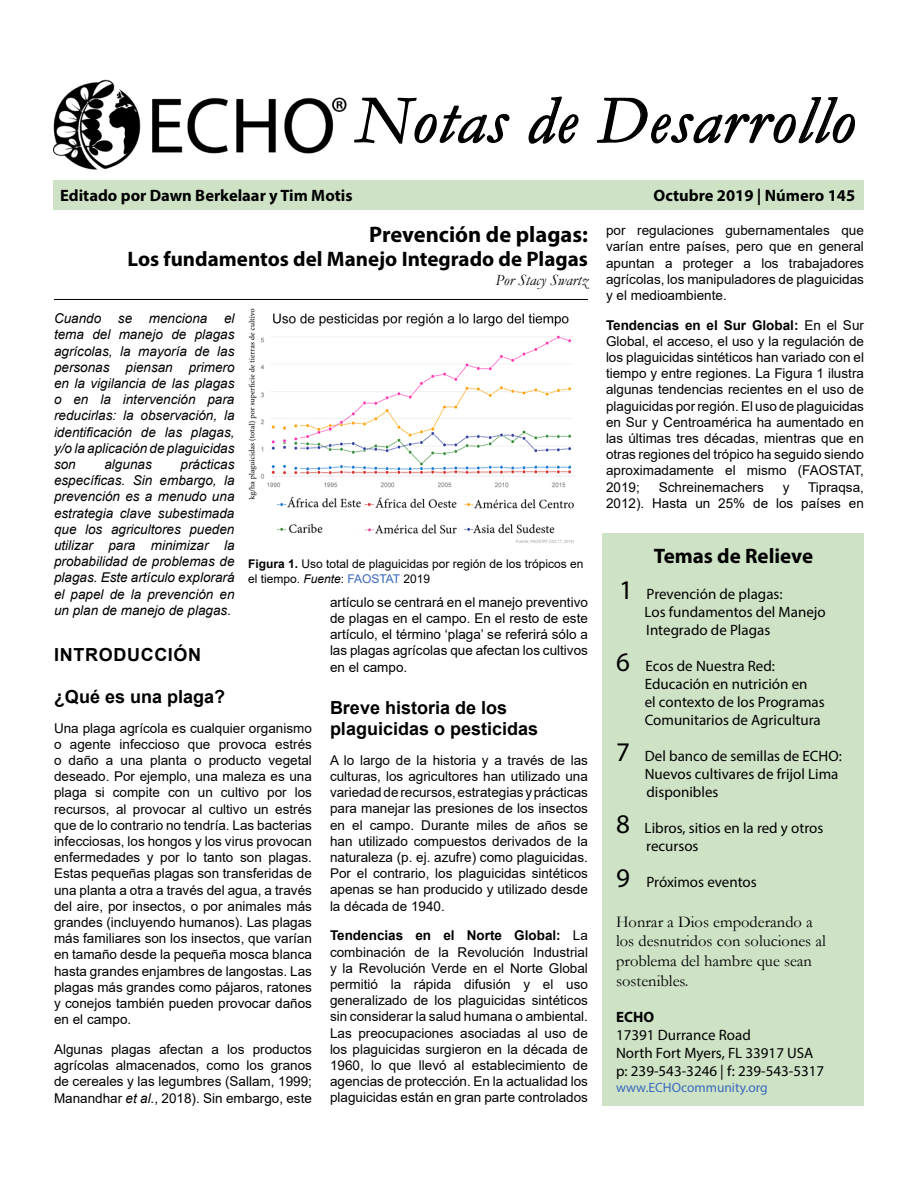
<style>
.page{position:relative;width:918px;height:1188px;background:#fff}
.page>*{position:absolute;margin:0;border:0;box-sizing:border-box;transform-origin:0 0}
.t1{font:italic 67.5px "Garamond";letter-spacing:.02em;color:#000}
.First_Article_Title{font:700 22.5px "Myriad Pro";color:#000}
.First_Article_Title-2{font:700 21px "Myriad Pro";color:#000}
.Heading_4{font:700 18px/21.6px "Arial";color:#000}
.Heading_3{font:700 18px "Arial";letter-spacing:.035em;color:#000}
.t2{font:16.5px/19.8px "Garamond";color:#000}
.t3{font:700 16.5px "Myriad Pro";color:#000}
.First_Article_Title-3{font:italic 15.75px "Garamond";color:#000}
.article_titles_under{font:15px/18px "Myriad Pro";color:#000}
.t4{font:700 15px "Myriad Pro";color:#000}
.Body_Text_1{font:13.5px/16.2px "Arial";color:#000;text-align:justify}
.Body_Text_1-2{font:italic 13.5px/16.2px "Arial";color:#000;text-align:justify}
.t5{font:13.5px "Myriad Pro";color:#3a68be}
.Figure{font:12px/14.4px "Arial";color:#000}
.s1{font-weight:700}
.s2{font-style:italic}
.s3{font-size:27px}
.s4{color:#3a68be}
</style>
<div class="page">
<img style="left:53px;top:79px;width:294px;height:91px">
<svg style="left:354px;top:97px;width:156px;height:47px"></svg>
<svg style="left:528px;top:96px;width:51px;height:48px"></svg>
<svg style="left:597px;top:97px;width:258px;height:47px"></svg>
<hr style="left:54px;top:299px;width:534px;height:1px;background:#000">
<div style="left:53px;top:180px;width:811px;height:30px;background:#cee3c6"></div>
<img style="left:248px;top:308px;width:327px;height:236px">
<div style="left:603px;top:534px;width:261px;height:572px;background:#cee3c6"></div>
<p class="t1" style="left:356px;top:75px;width:500px">Notas de Desarrollo</p>
<p class="t3" style="left:60px;top:185px;width:294px">Editado por Dawn Berkelaar y Tim Motis</p>
<p class="t3" style="left:654px;top:185px;width:203px">Octubre 2019 | Número 145</p>
<p class="First_Article_Title" style="left:369px;top:220px;width:220px">Prevención de plagas:</p>
<p class="First_Article_Title-2" style="left:128px;top:245px;width:462px">Los fundamentos del Manejo Integrado de Plagas</p>
<p class="First_Article_Title-3" style="left:496px;top:269px;width:94px">Por Stacy Swartz</p>
<p class="Body_Text_1" style="left:606px;top:222px;width:259px">por regulaciones gubernamentales que varían entre países, pero que en general apuntan a proteger a los trabajadores agrícolas, los manipuladores de plaguicidas y el medioambiente.</p>
<p class="Body_Text_1" style="left:606px;top:317px;width:260px"><span class="s1">Tendencias en el Sur Global:</span> En el Sur Global, el acceso, el uso y la regulación de los plaguicidas sintéticos han variado con el tiempo y entre regiones. La Figura 1 ilustra algunas tendencias recientes en el uso de plaguicidas por región. El uso de plaguicidas en Sur y Centroamérica ha aumentado en las últimas tres décadas, mientras que en otras regiones del trópico ha seguido siendo aproximadamente el mismo (FAOSTAT, 2019;</p>
<p class="Body_Text_1-2" style="left:54px;top:311px;width:182px">Cuando se menciona el tema del manejo de plagas agrícolas, la mayoría de las personas piensan primero en la vigilancia de las plagas o en la intervención para reducirlas: la observación, la identificación de las plagas, y/o la aplicación de plaguicidas son</p>
<p class="Body_Text_1-2" style="left:54px;top:456px;width:182px;text-indent:127px">prácticas específicas. Sin embargo, la prevención es a menudo una estrategia clave subestimada que los agricultores pueden utilizar para minimizar la probabilidad de problemas de plagas. Este artículo explorará el papel de la prevención en un plan de manejo de plagas.</p>
<p class="Heading_3" style="left:54px;top:642px;width:148px">INTRODUCCIÓN</p>
<p class="Heading_4" style="left:54px;top:686px;width:173px">¿Qué es una plaga?</p>
<p class="Body_Text_1" style="left:54px;top:720px;width:260px">Una plaga agrícola es cualquier organismo o agente infeccioso que provoca estrés o daño a una planta o producto vegetal deseado. Por ejemplo, una maleza es una plaga si compite con un cultivo por los recursos, al provocar al cultivo un estrés que de lo contrario no tendría. Las bacterias infecciosas, los hongos y los virus provocan enfermedades y por lo tanto son plagas.<br>Estas pequeñas plagas son transferidas de una planta a otra a través del agua, a través del aire, por insectos, o por animales más grandes (incluyendo humanos). Las plagas más familiares son los insectos, que varían en tamaño desde la pequeña mosca blanca hasta grandes enjambres de langostas. Las plagas más grandes como pájaros, ratones y conejos también pueden provocar daños en el campo.</p>
<p class="Body_Text_1" style="left:54px;top:1041px;width:259px">Algunas plagas afectan a los productos agrícolas almacenados, como los granos de cereales y las legumbres (Sallam, 1999; Manandhar <span class="s2">et al.</span>, 2018). Sin embargo, este</p>
<p class="Body_Text_1-2" style="left:104px;top:456px;width:49px">algunas</p>
<p class="Body_Text_1" style="left:659px;top:479px;width:107px">Schreinemachers</p>
<p class="Body_Text_1" style="left:783px;top:479px;width:8px">y</p>
<p class="Body_Text_1" style="left:606px;top:479px;width:259px;text-align:right">Tipraqsa,<br>2012). Hasta un 25% de los países en</p>
<p class="First_Article_Title-2" style="left:654px;top:542px;width:161px">Temas de Relieve</p>
<p class="article_titles_under" style="left:619px;top:585px;width:165px"><span class="s3">1</span> Prevención de plagas:</p>
<p class="article_titles_under" style="left:645px;top:603px;width:183px">Los fundamentos del Manejo<br>Integrado de Plagas</p>
<p class="article_titles_under" style="left:616px;top:657px;width:160px"><span class="s3">6</span> Ecos de Nuestra Red:</p>
<p class="article_titles_under" style="left:645px;top:675px;width:164px">Educación en nutrición en</p>
<p class="article_titles_under" style="left:645px;top:693px;width:181px">el contexto de los Programas</p>
<p class="article_titles_under" style="left:645px;top:711px;width:178px">Comunitarios de Agricultura</p>
<p class="article_titles_under" style="left:616px;top:747px;width:227px"><span class="s3">7</span> Del banco de semillas de ECHO:</p>
<p class="article_titles_under" style="left:645px;top:765px;width:195px">Nuevos cultivares de frijol Lima disponibles</p>
<p class="article_titles_under" style="left:646px;top:819px;width:179px;text-indent:-30px"><span class="s3">8</span> Libros, sitios en la red y otros recursos</p>
<p class="article_titles_under" style="left:616px;top:873px;width:142px"><span class="s3">9</span> Próximos eventos</p>
<p class="t2" style="left:616px;top:911px;width:211px">Honrar a Dios empoderando a los desnutridos con soluciones al problema del hambre que sean sostenibles.</p>
<p class="t4" style="left:616px;top:1007px;width:40px">ECHO</p>
<p class="article_titles_under" style="left:616px;top:1026px;width:136px">17391 Durrance Road</p>
<p class="article_titles_under" style="left:616px;top:1044px;width:199px">North Fort Myers, FL 33917 USA</p>
<p class="article_titles_under" style="left:616px;top:1062px;width:210px">p: 239-543-3246 | f: 239-543-5317</p>
<p class="t5" style="left:616px;top:1079px;width:153px">www.ECHOcommunity.org</p>
<p class="Figure" style="left:248px;top:557px;width:337px"><span class="s1">Figura 1.</span> Uso total de plaguicidas por región de los trópicos en el tiempo. <span class="s2">Fuente</span>: <span class="s4">FAOSTAT</span> 2019</p>
<p class="Body_Text_1" style="left:330px;top:594px;width:260px">artículo se centrará en el manejo preventivo de plagas en el campo. En el resto de este artículo, el término ‘plaga’ se referirá sólo a las plagas agrícolas que afectan los cultivos en el campo.</p>
<p class="Heading_4" style="left:330px;top:697px;width:210px">Breve historia de los plaguicidas o pesticidas</p>
<p class="Body_Text_1" style="left:330px;top:752px;width:260px">A lo largo de la historia y a través de las culturas, los agricultores han utilizado una variedad de recursos, estrategias y prácticas para manejar las presiones de los insectos en el campo. Durante miles de años se han utilizado compuestos derivados de la naturaleza (p. ej. azufre) como plaguicidas.<br>Por el contrario, los plaguicidas sintéticos apenas se han producido y utilizado desde la década de 1940.</p>
<p class="Body_Text_1" style="left:330px;top:927px;width:260px"><span class="s1">Tendencias en el Norte Global:</span> La combinación de la Revolución Industrial y la Revolución Verde en el Norte Global permitió la rápida difusión y el uso generalizado de los plaguicidas sintéticos sin considerar la salud humana o ambiental.<br>Las preocupaciones asociadas al uso de los plaguicidas surgieron en la década de 1960, lo que llevó al establecimiento de agencias de protección. En la actualidad los plaguicidas están en gran parte controlados</p>
</div>
